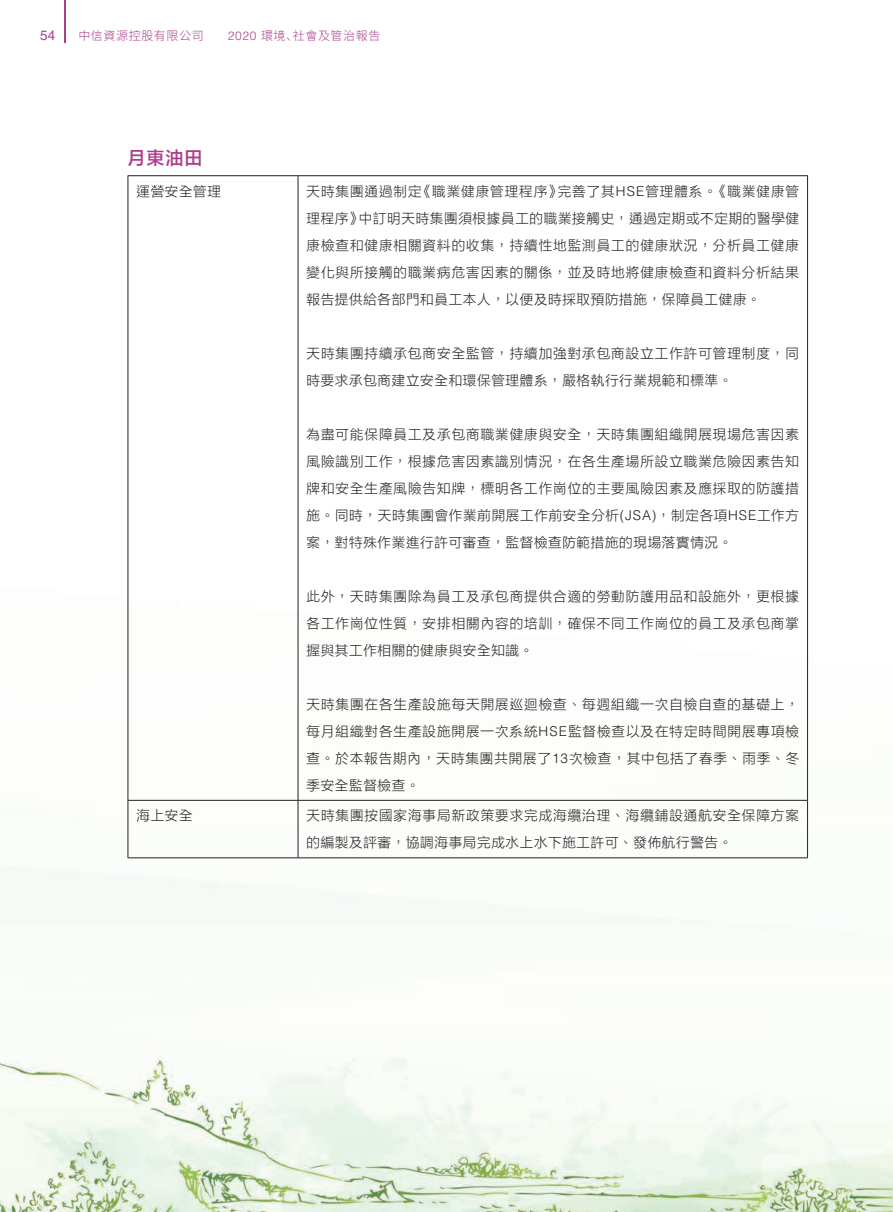
<style>
.page{position:relative;width:893px;height:1212px;background:#fff}
.page>*{position:absolute;margin:0;border:0;box-sizing:border-box;transform-origin:0 0}
.t1{font:18px "FZLTZHB BIG5 0";color:#ac3d8b}
.t2{font:13.5px/27px "FZLTXHB BIG5 0";letter-spacing:.055em;color:#231f20;text-align:justify}
.t3{font:13.5px/27px "FZLTXHB BIG5 0";letter-spacing:.075em;color:#231f20}
.t4{font:13.5px "Helvetica LT Std";color:#ac3d8b}
.t5{font:300 12px "Source Han Sans CN";letter-spacing:.05em;color:#ac3d8b}
.s1{font-family:"Helvetica LT Std"}
.s2{font-family:"Helvetica LT Std";font-weight:300}
</style>
<div class="page">
<img style="left:0;top:175px;width:893px;height:1037px">
<hr style="left:64px;top:0;width:2px;height:43px;background:#ac3d8b">
<hr style="left:128px;top:175px;width:170px;height:1px;background:#231f20">
<hr style="left:128px;top:176px;width:1px;height:624px;background:#231f20">
<hr style="left:298px;top:175px;width:510px;height:1px;background:#231f20">
<hr style="left:298px;top:176px;width:1px;height:624px;background:#231f20">
<hr style="left:807px;top:176px;width:1px;height:624px;background:#231f20">
<hr style="left:128px;top:800px;width:170px;height:1px;background:#231f20">
<hr style="left:128px;top:801px;width:1px;height:56px;background:#231f20">
<hr style="left:298px;top:800px;width:510px;height:1px;background:#231f20">
<hr style="left:298px;top:801px;width:1px;height:56px;background:#231f20">
<hr style="left:807px;top:801px;width:1px;height:56px;background:#231f20">
<hr style="left:128px;top:857px;width:170px;height:1px;background:#231f20">
<hr style="left:298px;top:857px;width:510px;height:1px;background:#231f20">
<p class="t4" style="left:40px;top:28px;width:17px">54</p>
<p class="t5" style="left:78px;top:30px;width:127px">中信資源控股有限公司</p>
<p class="t5" style="left:228px;top:30px;width:154px"><span class="s1">2020</span> 環境、社會及管治報告</p>
<h1 class="t1" style="left:128px;top:146px;width:76px">月東油田</h1>
<p class="t2" style="left:136px;top:177px;width:86px">運營安全管理</p>
<p class="t2" style="left:307px;top:177px;width:494px">天時集團通過制定《職業健康管理程序》完善了其<span class="s2">HSE</span>管理體系。《職業健康管理程序》中訂明天時集團須根據員工的職業接觸史，通過定期或不定期的醫學健康檢查和健康相關資料的收集，持續性地監測員工的健康狀況，分析員工健康變化與所接觸的職業病危害因素的關係，並及時地將健康檢查和資料分析結果報告提供給各部門和員工本人，以便及時採取預防措施，保障員工健康。</p>
<p class="t3" style="left:307px;top:339px;width:494px">天時集團持續承包商安全監管，持續加強對承包商設立工作許可管理制度，同時要求承包商建立安全和環保管理體系，嚴格執行行業規範和標準。</p>
<p class="t2" style="left:307px;top:420px;width:494px">為盡可能保障員工及承包商職業健康與安全，天時集團組織開展現場危害因素風險識別工作，根據危害因素識別情況，在各生產場所設立職業危險因素告知牌和安全生產風險告知牌，標明各工作崗位的主要風險因素及應採取的防護措施。同時，天時集團會作業前開展工作前安全分析<span class="s2">(JSA)</span>，制定各項<span class="s2">HSE</span>工作方案，對特殊作業進行許可審查，監督檢查防範措施的現場落實情況。</p>
<p class="t2" style="left:307px;top:582px;width:494px">此外，天時集團除為員工及承包商提供合適的勞動防護用品和設施外，更根據各工作崗位性質，安排相關內容的培訓，確保不同工作崗位的員工及承包商掌握與其工作相關的健康與安全知識。</p>
<p class="t2" style="left:307px;top:690px;width:494px">天時集團在各生產設施每天開展巡迴檢查、每週組織一次自檢自查的基礎上，每月組織對各生產設施開展一次系統<span class="s2">HSE</span>監督檢查以及在特定時間開展專項檢查。於本報告期內，天時集團共開展了<span class="s2">13</span>次檢查，其中包括了春季、雨季、冬季安全監督檢查。</p>
<p class="t2" style="left:136px;top:802px;width:58px">海上安全</p>
<p class="t3" style="left:307px;top:802px;width:494px">天時集團按國家海事局新政策要求完成海纜治理、海纜鋪設通航安全保障方案的編製及評審，協調海事局完成水上水下施工許可、發佈航行警告。</p>
</div>
